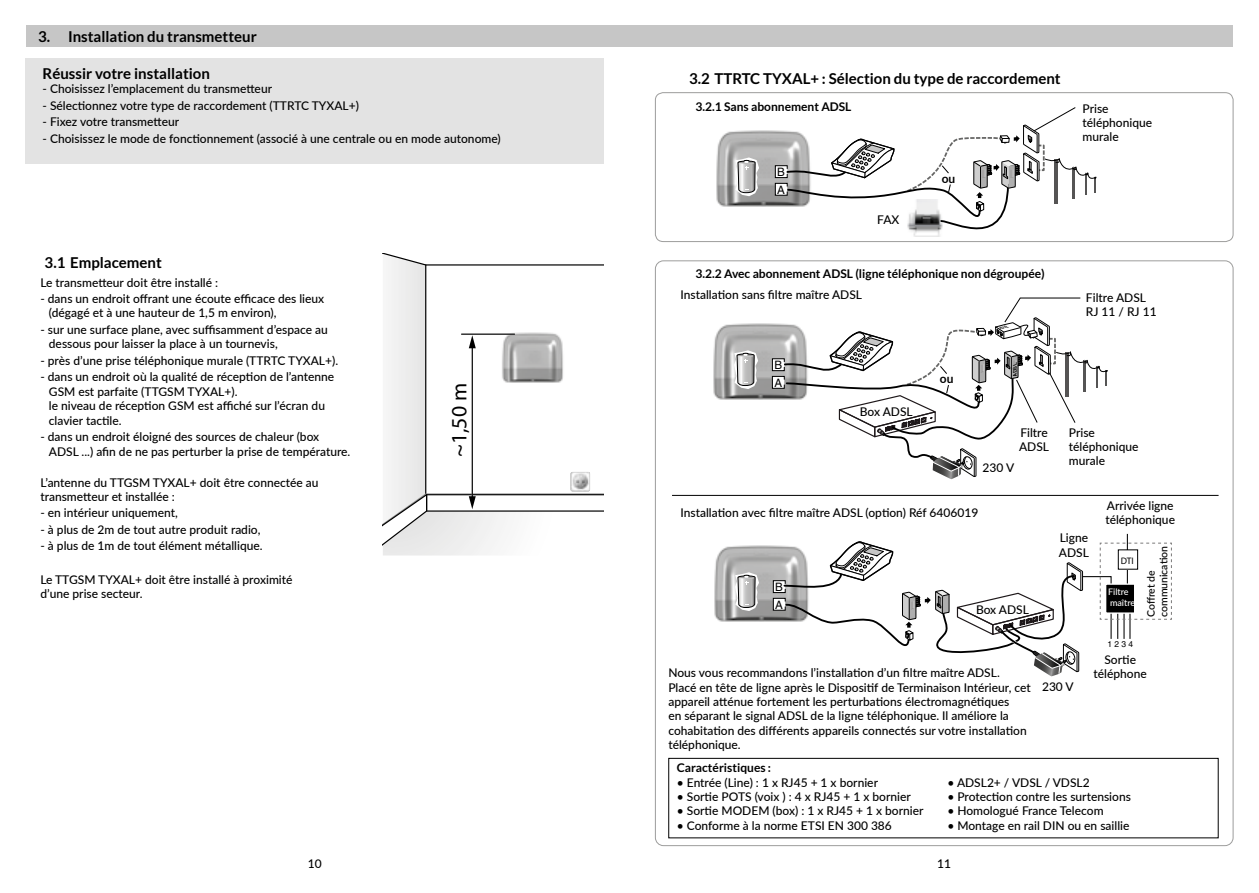
<style>
.page{position:relative;width:1259px;height:893px;background:#fff}
.page>*{position:absolute;margin:0;border:0;box-sizing:border-box;transform-origin:0 0}
.t1{font:28.35px "Helvetica";color:#000;scale:.62 1}
.t2{font:21.9px "Myriad Pro";color:#000}
.t3{font:700 15px "Lato";color:#000}
.t4{font:500 12px/14.4px "Lato";color:#000}
.t5{font:700 12px "Lato";color:#000}
.t6{font:11.55px/17.7px "Helvetica";color:#000}
.t7{font:500 10.5px/12.6px "Lato";color:#000}
.t8{font:9.45px "Myriad Pro";color:#000}
.t9{font:500 9px/10.8px "Lato";color:#fff}
.t10{font:8.4px "Helvetica";color:#000}
.t11{font:italic 700 4.95px "Helvetica";color:#000}
.t12{font:italic 700 3.15px "Helvetica";color:#000;scale:1.06 1}
</style>
<div class="page">
<div style="left:655px;top:92px;width:578px;height:150px;border:1px solid #9d9d9c;border-radius:8px"></div>
<img style="left:713px;top:323px;width:58px;height:77px">
<svg style="left:734px;top:350px;width:24px;height:39px"></svg>
<img style="left:716px;top:130px;width:58px;height:77px">
<svg style="left:735px;top:157px;width:24px;height:39px"></svg>
<div style="left:629px;top:26px;width:604px;height:21px;background:#c6c6c6"></div>
<svg style="left:774px;top:107px;width:323px;height:135px"></svg>
<div style="left:26px;top:26px;width:603px;height:21px;background:#c6c6c6"></div>
<svg style="left:383px;top:254px;width:221px;height:302px"></svg>
<img style="left:571px;top:472px;width:19px;height:19px">
<svg style="left:771px;top:297px;width:337px;height:182px"></svg>
<hr style="left:1126px;top:534px;width:2px;height:60px;background:#000">
<img style="left:714px;top:545px;width:58px;height:77px">
<svg style="left:735px;top:572px;width:24px;height:39px"></svg>
<svg style="left:772px;top:541px;width:400px;height:135px"></svg>
<hr style="left:672px;top:495px;width:546px;height:1px;background:#000">
<div style="left:668px;top:758px;width:550px;height:80px;border:1px solid #000"></div>
<div style="left:26px;top:58px;width:578px;height:106px;background:#e3e3e3"></div>
<p class="t3" style="left:38px;top:28px;width:220px">3. Installation du transmetteur</p>
<p class="t3" style="left:43px;top:65px;width:169px">Réussir votre installation</p>
<p class="t4" style="left:43px;top:81px;width:231px">- Choisissez l’emplacement du transmetteur</p>
<p class="t4" style="left:43px;top:98px;width:318px">- Sélectionnez votre type de raccordement (TTRTC TYXAL+)</p>
<p class="t4" style="left:43px;top:114px;width:138px">- Fixez votre transmetteur</p>
<p class="t4" style="left:43px;top:131px;width:460px">- Choisissez le mode de fonctionnement (associé à une centrale ou en mode autonome)</p>
<p class="t3" style="left:45px;top:254px;width:119px">3.1 Emplacement</p>
<p class="t4" style="left:40px;top:274px;width:179px">Le transmetteur doit être installé :</p>
<p class="t4" style="left:49px;top:291px;width:277px;text-indent:-9px">- dans un endroit offrant une écoute efficace des lieux (dégagé et à une hauteur de 1,5 m environ),</p>
<p class="t4" style="left:49px;top:322px;width:280px;text-indent:-9px">- sur une surface plane, avec suffisamment d’espace au dessous pour laisser la place à un tournevis,</p>
<p class="t4" style="left:40px;top:353px;width:299px">- près d’une prise téléphonique murale (TTRTC TYXAL+).</p>
<p class="t4" style="left:49px;top:369px;width:287px;text-indent:-9px">- dans un endroit où la qualité de réception de l’antenne GSM est parfaite (TTGSM TYXAL+).<br>le niveau de réception GSM est affiché sur l’écran du clavier tactile.</p>
<p class="t4" style="left:49px;top:429px;width:303px;text-indent:-9px">- dans un endroit éloigné des sources de chaleur (box<br>ADSL ...) afin de ne pas perturber la prise de température.</p>
<p class="t4" style="left:40px;top:474px;width:280px">L’antenne du TTGSM TYXAL+ doit être connectée au transmetteur et installée :</p>
<p class="t4" style="left:40px;top:505px;width:139px">- en intérieur uniquement,</p>
<p class="t4" style="left:40px;top:522px;width:222px">- à plus de 2m de tout autre produit radio,</p>
<p class="t4" style="left:40px;top:538px;width:224px">- à plus de 1m de tout élément métallique.</p>
<p class="t4" style="left:40px;top:571px;width:254px">Le TTGSM TYXAL+ doit être installé à proximité d’une prise secteur.</p>
<h1 class="t1" style="left:78px;top:337px;width:80px">0,20m</h1>
<h2 class="t2" style="left:446px;top:457px;width:76px;rotate:-90deg">~1,50 m</h2>
<p class="t3" style="left:689px;top:70px;width:373px">3.2 TTRTC TYXAL+ : Sélection du type de raccordement</p>
<p class="t5" style="left:695px;top:100px;width:158px">3.2.1 Sans abonnement ADSL</p>
<p class="t6" style="left:777px;top:163px;width:9px">B<br>A</p>
<p class="t4" style="left:877px;top:212px;width:24px">FAX</p>
<p class="t5" style="left:941px;top:171px;width:15px">ou</p>
<p class="t4" style="left:1082px;top:100px;width:71px">Prise téléphonique murale</p>
<p class="t5" style="left:695px;top:267px;width:351px">3.2.2 Avec abonnement ADSL (ligne téléphonique non dégroupée)</p>
<p class="t4" style="left:680px;top:287px;width:183px">Installation sans filtre maître ADSL</p>
<p class="t12" style="left:999px;top:326px;width:10px;rotate:-14deg">ADSL</p>
<p class="t6" style="left:774px;top:356px;width:9px">B<br>A</p>
<p class="t11" style="left:1012px;top:376px;width:17px;rotate:-90deg">ADSL</p>
<p class="t5" style="left:940px;top:372px;width:15px">ou</p>
<p class="t4" style="left:860px;top:404px;width:54px">Box ADSL</p>
<p class="t4" style="left:1019px;top:425px;width:31px">Filtre<br>ADSL</p>
<p class="t4" style="left:982px;top:459px;width:33px">230 V</p>
<p class="t4" style="left:680px;top:505px;width:299px">Installation avec filtre maître ADSL (option) Réf 6406019</p>
<p class="t4" style="left:1086px;top:290px;width:72px">Filtre ADSL<br>RJ 11 / RJ 11</p>
<p class="t4" style="left:1069px;top:424px;width:71px">Prise téléphonique murale</p>
<p class="t4" style="left:1105px;top:498px;width:71px">Arrivée ligne téléphonique</p>
<p class="t6" style="left:775px;top:578px;width:9px">B<br>A</p>
<p class="t4" style="left:976px;top:602px;width:54px">Box ADSL</p>
<p class="t4" style="left:1059px;top:530px;width:31px">Ligne<br>ADSL</p>
<p class="t8" style="left:1120px;top:555px;width:15px">DTI</p>
<p class="t9" style="left:1108px;top:586px;width:29px">Filtre maître</p>
<p class="t10" style="left:1107px;top:639px;width:27px">1 2 3 4</p>
<p class="t7" style="left:1144px;top:617px;width:73px;rotate:-90deg">Coffret de communication</p>
<p class="t4" style="left:1093px;top:652px;width:55px;text-align:center">Sortie téléphone</p>
<p class="t4" style="left:668px;top:665px;width:364px">Nous vous recommandons l’installation d’un filtre maître ADSL.<br>Placé en tête de ligne après le Dispositif de Terminaison Intérieur, cet appareil atténue fortement les perturbations électromagnétiques<br>en séparant le signal ADSL de la ligne téléphonique. Il améliore la cohabitation des différents appareils connectés sur votre installation téléphonique.</p>
<p class="t5" style="left:677px;top:761px;width:96px">Caractéristiques :</p>
<p class="t4" style="left:677px;top:774px;width:203px">• Entrée (Line) : 1 x RJ45 + 1 x bornier</p>
<p class="t4" style="left:677px;top:789px;width:235px">• Sortie POTS (voix ) : 4 x RJ45 + 1 x bornier</p>
<p class="t4" style="left:677px;top:803px;width:248px">• Sortie MODEM (box) : 1 x RJ45 + 1 x bornier</p>
<p class="t4" style="left:677px;top:818px;width:216px">• Conforme à la norme ETSI EN 300 386</p>
<p class="t4" style="left:1042px;top:679px;width:33px">230 V</p>
<p class="t4" style="left:947px;top:774px;width:144px">• ADSL2+ / VDSL / VDSL2</p>
<p class="t4" style="left:947px;top:789px;width:185px">• Protection contre les surtensions</p>
<p class="t4" style="left:947px;top:803px;width:158px">• Homologué France Telecom</p>
<p class="t4" style="left:947px;top:818px;width:184px">• Montage en rail DIN ou en saillie</p>
<p class="t4" style="left:308px;top:856px;width:15px">10</p>
<p class="t4" style="left:937px;top:856px;width:15px">11</p>
</div>
